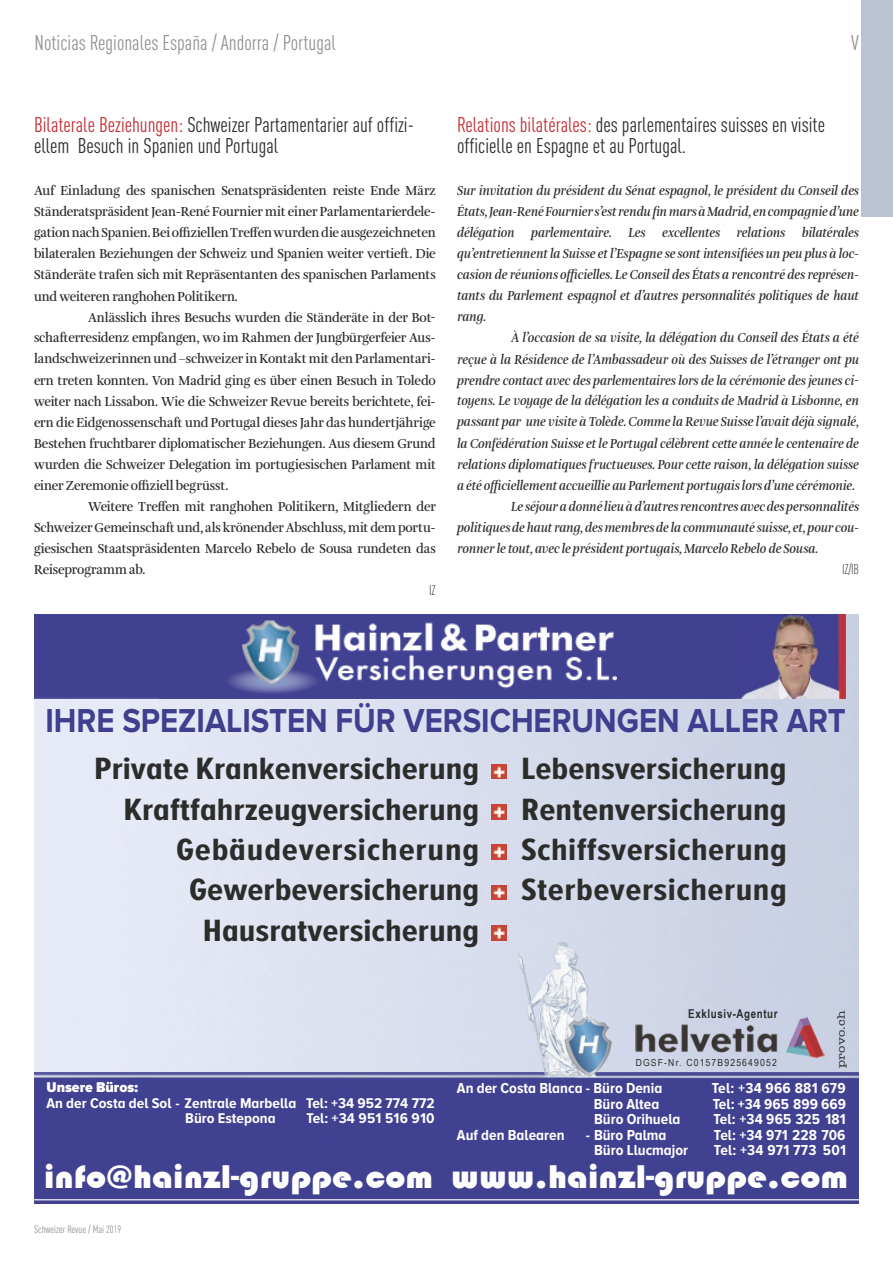
<style>
.page{position:relative;width:893px;height:1263px;background:#fff}
.page>*{position:absolute;margin:0;border:0;box-sizing:border-box;transform-origin:0 0}
.t1{font:700 34.35px "Proxima Nova";color:#3f3e8f;scale:.9 1}
.t2{font:33.9px "Bauhaus 93";color:#fefefe;scale:1.06 1}
.t3{font:700 31.95px/40.3px "Proxima Nova A Ex Cn";color:#2c2c2b;text-align:right;scale:1.24 1}
.t4{font:condensed 21px/21px "DINOT";color:#2c2c2b}
.t5{font:condensed 21px "DINOT";color:#919291}
.t6{font:700 15px "Proxima Nova A Cond";color:#fefefe;scale:1.04 1}
.t7{font:700 14.7px/15.5px "Proxima Nova A Cond";color:#fefefe;scale:1.07 1}
.t8{font:900 14.7px "Proxima Nova A Cond";color:#fefefe;scale:1.07 1}
.t9{font:300 condensed 13.8px "DINOT";color:#2c2c2b}
.t10{font:italic 600 13.5px "Amalia Pro";letter-spacing:-.01em;color:#2c2c2b;scale:.95 1}
.t11{font:600 13.5px "Amalia Pro";letter-spacing:-.015em;color:#2c2c2b;scale:.95 1}
.t12{font:700 12.3px "Arial Narrow";letter-spacing:.05em;color:#2c2c2b}
.t13{font:10.95px "American Typewriter";letter-spacing:.01em;color:#2c2c2b;scale:1.22 1}
.t14{font:condensed 10.5px "DINOT";color:#919291}
.t15{font:9.75px "Arial Narrow";letter-spacing:.11em;color:#2c2c2b;scale:1.08 1}
.s1{color:#c42d34}
</style>
<div class="page">
<div style="left:861px;top:0;width:32px;height:216px;background:#bac3d2"></div>
<div style="left:556px;top:614px;width:303px;height:327px;background:#cdd3e6"></div>
<img style="left:34px;top:698px;width:522px;height:243px">
<div style="left:34px;top:1079px;width:825px;height:124px;background:#414192"></div>
<img style="left:735px;top:614px;width:110px;height:84px">
<div style="left:34px;top:614px;width:701px;height:84px;background:#414192"></div>
<img style="left:225px;top:621px;width:391px;height:72px">
<img style="left:34px;top:941px;width:825px;height:138px">
<img style="left:491px;top:764px;width:15px;height:15px">
<img style="left:491px;top:804px;width:15px;height:15px">
<img style="left:491px;top:845px;width:15px;height:14px">
<img style="left:491px;top:885px;width:15px;height:15px">
<img style="left:491px;top:925px;width:15px;height:15px">
<hr style="left:34px;top:1199px;width:825px;height:1px;background:#fefefe">
<h3 class="t5" style="left:35px;top:30px;width:303px">Noticias Regionales España / Andorra / Portugal</h3>
<h3 class="t5" style="left:851px;top:30px;width:9px">V</h3>
<h3 class="t4" style="left:34px;top:114px;width:382px"><span class="s1">Bilaterale Beziehungen:</span> Schweizer Partamentarier auf offizi&shy;ellem Besuch in Spanien und Portugal</h3>
<p class="t11" style="left:34px;top:183px;width:425px">Auf Einladung des spanischen Senatspräsidenten reiste Ende März</p>
<p class="t11" style="left:34px;top:204px;width:424px">Ständeratspräsident Jean-René Fournier mit einer Parlamentarierdele-</p>
<p class="t11" style="left:34px;top:225px;width:424px">gation nach Spanien. Bei offiziellen Treffen wurden die ausgezeichneten</p>
<p class="t11" style="left:34px;top:246px;width:424px">bilateralen Beziehungen der Schweiz und Spanien weiter vertieft. Die</p>
<p class="t11" style="left:34px;top:267px;width:424px">Ständeräte trafen sich mit Repräsentanten des spanischen Parlaments</p>
<p class="t11" style="left:34px;top:288px;width:216px">und weiteren ranghohen Politikern.</p>
<p class="t11" style="left:88px;top:309px;width:368px">Anlässlich ihres Besuchs wurden die Ständeräte in der Bot-</p>
<p class="t11" style="left:34px;top:330px;width:424px">schafterresidenz empfangen, wo im Rahmen der Jungbürgerfeier Aus-</p>
<p class="t11" style="left:34px;top:351px;width:424px">landschweizerinnen und –schweizer in Kontakt mit den Parlamentari-</p>
<p class="t11" style="left:34px;top:372px;width:424px">ern treten konnten. Von Madrid ging es über einen Besuch in Toledo</p>
<p class="t11" style="left:34px;top:393px;width:424px">weiter nach Lissabon. Wie die Schweizer Revue bereits berichtete, fei-</p>
<p class="t11" style="left:34px;top:414px;width:424px">ern die Eidgenossenschaft und Portugal dieses Jahr das hundertjährige</p>
<p class="t11" style="left:34px;top:435px;width:424px">Bestehen fruchtbarer diplomatischer Beziehungen. Aus diesem Grund</p>
<p class="t11" style="left:34px;top:456px;width:424px">wurden die Schweizer Delegation im portugiesischen Parlament mit</p>
<p class="t11" style="left:34px;top:477px;width:206px">einer Zeremonie offiziell begrüsst.</p>
<p class="t11" style="left:88px;top:498px;width:368px">Weitere Treffen mit ranghohen Politikern, Mitgliedern der</p>
<p class="t11" style="left:34px;top:519px;width:424px">Schweizer Gemeinschaft und, als krönender Abschluss, mit dem portu-</p>
<p class="t11" style="left:34px;top:540px;width:424px">giesischen Staatspräsidenten Marcelo Rebelo de Sousa rundeten das</p>
<p class="t11" style="left:34px;top:561px;width:119px">Reiseprogramm ab.</p>
<p class="t9" style="left:429px;top:582px;width:8px">IZ</p>
<h3 class="t4" style="left:457px;top:114px;width:369px"><span class="s1">Relations bilatérales:</span> des parlementaires suisses en visite officielle en Espagne et au Portugal.</h3>
<p class="t10" style="left:457px;top:183px;width:424px">Sur invitation du président du Sénat espagnol, le président du Conseil des</p>
<p class="t10" style="left:457px;top:204px;width:425px">États, Jean-René Fournier s’est rendu fin mars à Madrid, en compagnie d’une</p>
<p class="t10" style="left:457px;top:225px;width:424px">délégation parlementaire. Les excellentes relations bilatérales</p>
<p class="t10" style="left:457px;top:246px;width:424px">qu’entretiennent la Suisse et l’Espagne se sont intensifiées un peu plus à loc-</p>
<p class="t10" style="left:457px;top:267px;width:424px">casion de réunions officielles. Le Conseil des États a rencontré des représen-</p>
<p class="t10" style="left:457px;top:288px;width:424px">tants du Parlement espagnol et d’autres personnalités politiques de haut</p>
<p class="t10" style="left:457px;top:309px;width:32px">rang.</p>
<p class="t10" style="left:511px;top:330px;width:368px">À l’occasion de sa visite, la délégation du Conseil des États a été</p>
<p class="t10" style="left:457px;top:351px;width:425px">reçue à la Résidence de l’Ambassadeur où des Suisses de l’étranger ont pu</p>
<p class="t10" style="left:457px;top:372px;width:424px">prendre contact avec des parlementaires lors de la cérémonie des jeunes ci-</p>
<p class="t10" style="left:457px;top:393px;width:425px">toyens. Le voyage de la délégation les a conduits de Madrid à Lisbonne, en</p>
<p class="t10" style="left:457px;top:414px;width:424px">passant par une visite à Tolède. Comme la Revue Suisse l’avait déjà signalé,</p>
<p class="t10" style="left:457px;top:435px;width:424px">la Confédération Suisse et le Portugal célèbrent cette année le centenaire de</p>
<p class="t10" style="left:457px;top:456px;width:424px">relations diplomatiques fructueuses. Pour cette raison, la délégation suisse</p>
<p class="t10" style="left:457px;top:477px;width:420px">a été officiellement accueillie au Parlement portugais lors d’une cérémonie.</p>
<p class="t10" style="left:511px;top:498px;width:368px">Le séjour a donné lieu à d’autres rencontres avec des personnalités</p>
<p class="t10" style="left:457px;top:519px;width:424px">politiques de haut rang, des membres de la communauté suisse, et, pour cou-</p>
<p class="t10" style="left:457px;top:540px;width:382px">ronner le tout, avec le président portugais, Marcelo Rebelo de Sousa.</p>
<p class="t9" style="left:842px;top:561px;width:18px">IZ/IB</p>
<h1 class="t1" style="left:45px;top:701px;width:891px">IHRE SPEZIALISTEN FÜR VERSICHERUNGEN ALLER ART</h1>
<h3 class="t3" style="left:94px;top:748px;width:312px">Private Krankenversicherung<br>Kraftfahrzeugversicherung<br>Gebäudeversicherung<br>Gewerbeversicherung<br>Hausratversicherung</h3>
<h3 class="t3" style="left:521px;top:748px;width:216px;text-align:justify">Lebensversicherung Rentenversicherung Schiffsversicherung Sterbeversicherung</h3>
<p class="t12" style="left:688px;top:1005px;width:91px">Exklusiv-Agentur</p>
<p class="t15" style="left:636px;top:1055px;width:132px">DGSF-Nr. C0157B925649052</p>
<p class="t13" style="left:833px;top:1068px;width:48px;rotate:-90deg">provo.ch</p>
<p class="t8" style="left:46px;top:1079px;width:88px">Unsere Büros:</p>
<p class="t7" style="left:185px;top:1095px;width:234px;text-indent:-139px">An der Costa del Sol - Zentrale Marbella Tel: +34 952 774 772<br>Büro Estepona</p>
<p class="t6" style="left:457px;top:1080px;width:199px">An der Costa Blanca - Büro Denia</p>
<p class="t6" style="left:712px;top:1080px;width:130px">Tel: +34 966 881 679</p>
<p class="t6" style="left:594px;top:1095px;width:65px">Büro Altea</p>
<p class="t6" style="left:713px;top:1095px;width:130px">Tel: +34 965 899 669</p>
<p class="t6" style="left:594px;top:1111px;width:84px">Büro Orihuela</p>
<p class="t6" style="left:713px;top:1111px;width:129px">Tel: +34 965 325 181</p>
<p class="t6" style="left:457px;top:1126px;width:105px">Auf den Balearen</p>
<p class="t6" style="left:586px;top:1126px;width:79px">- Büro Palma</p>
<p class="t6" style="left:714px;top:1126px;width:128px">Tel: +34 971 228 706</p>
<p class="t6" style="left:594px;top:1142px;width:92px">Büro Llucmajor</p>
<p class="t6" style="left:714px;top:1142px;width:129px">Tel: +34 971 773 501</p>
<h2 class="t2" style="left:44px;top:1157px;width:760px">info@hainzl-gruppe.com www.hainzl-gruppe.com</h2>
<p class="t7" style="left:306px;top:1110px;width:121px">Tel: +34 951 516 910</p>
<p class="t14" style="left:34px;top:1223px;width:89px">Schweizer Revue / Mai 2019</p>
</div>
